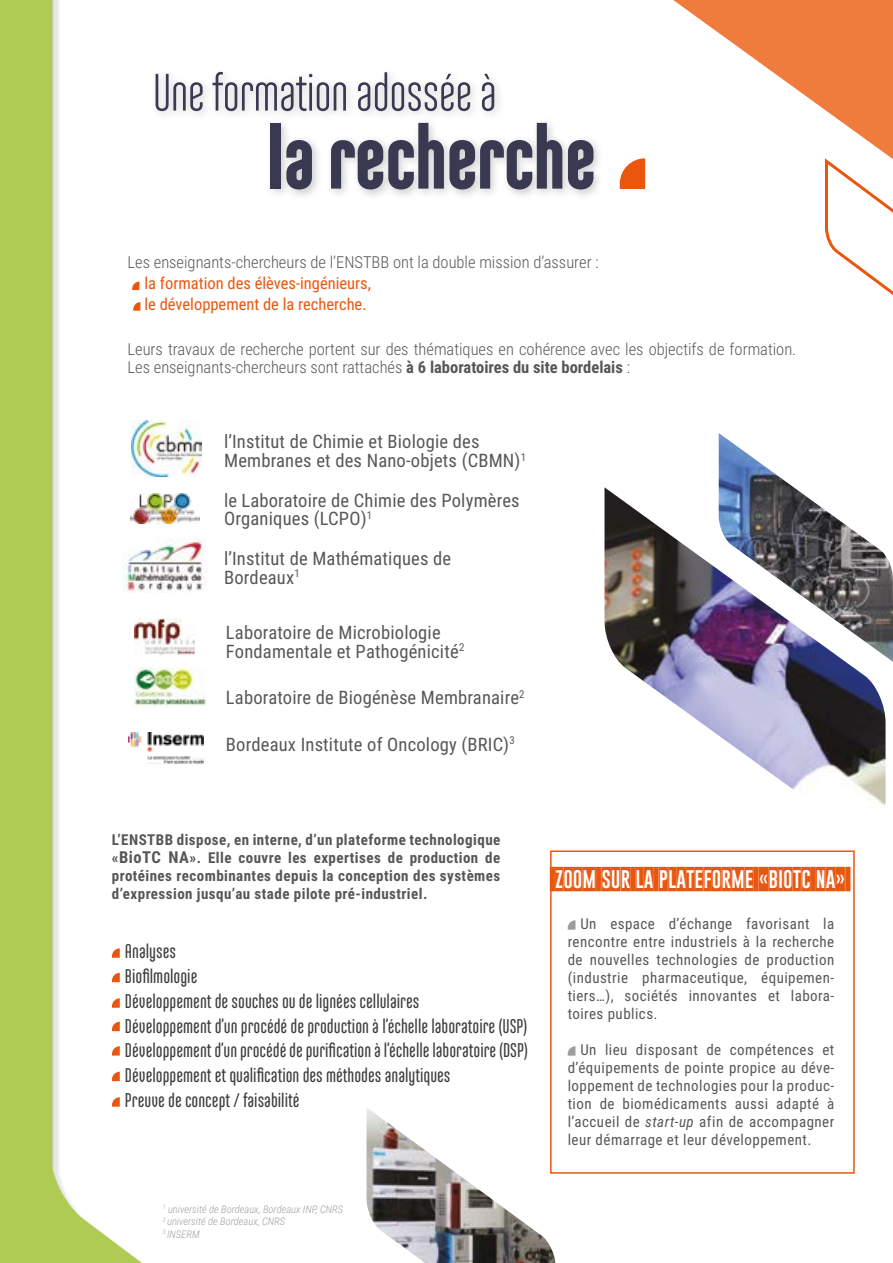
<style>
.page{position:relative;width:893px;height:1263px;background:#fff}
.page>*{position:absolute;margin:0;border:0;box-sizing:border-box;transform-origin:0 0}
.t1{font:900 90px "Ando";letter-spacing:-.01em;color:#393a52}
.t2{font:52.5px "Ando";letter-spacing:-.02em;color:#393a52}
.t3{font:24px "Gobold Blocky";color:#ea560d}
.t4{font:600 19.8px/24.8px "Ando";color:#3c3c3b}
.t5{font:18.6px/18.6px "Roboto Condensed";letter-spacing:.01em;color:#575756}
.t6{font:300 16.5px/18px "Roboto Condensed";color:#575756}
.t7{font:16.5px/21px "Roboto Condensed";color:#ea560d}
.t8{font:15px/18px "Roboto Condensed";letter-spacing:.03em;color:#575756;text-align:justify}
.t9{font:700 15px/18px "Roboto Condensed";letter-spacing:.03em;color:#575756;text-align:justify}
.t10{font:italic 300 10.5px/12.6px "Roboto Condensed";color:#9f9f9f}
.s1{font-weight:700}
.s2{font-size:16.5px}
.s3{font-style:italic}
</style>
<div class="page">
<svg style="left:645px;top:0;width:248px;height:295px"></svg>
<svg style="left:0;top:0;width:207px;height:1263px"></svg>
<div style="left:151px;top:67px;width:453px;height:133px;background:#000;opacity:.2"></div>
<svg style="left:620px;top:158px;width:25px;height:31px"></svg>
<svg style="left:132px;top:281px;width:7px;height:9px"></svg>
<svg style="left:133px;top:302px;width:7px;height:9px"></svg>
<img style="left:604px;top:487px;width:281px;height:319px">
<img style="left:719px;top:433px;width:174px;height:229px">
<img style="left:367px;top:1108px;width:188px;height:155px">
<img style="left:131px;top:420px;width:70px;height:57px">
<img style="left:130px;top:493px;width:70px;height:30px">
<img style="left:122px;top:539px;width:84px;height:53px">
<img style="left:135px;top:619px;width:60px;height:35px">
<img style="left:135px;top:668px;width:70px;height:39px">
<img style="left:128px;top:732px;width:75px;height:31px">
<svg style="left:112px;top:948px;width:8px;height:10px"></svg>
<svg style="left:112px;top:973px;width:8px;height:9px"></svg>
<svg style="left:112px;top:998px;width:8px;height:10px"></svg>
<svg style="left:112px;top:1022px;width:8px;height:9px"></svg>
<svg style="left:112px;top:1046px;width:8px;height:9px"></svg>
<svg style="left:112px;top:1072px;width:8px;height:9px"></svg>
<svg style="left:112px;top:1097px;width:8px;height:10px"></svg>
<div style="left:550px;top:850px;width:305px;height:324px;border:2px solid #ea560d"></div>
<svg style="left:568px;top:920px;width:7px;height:10px"></svg>
<svg style="left:568px;top:1046px;width:7px;height:10px"></svg>
<h2 class="t2" style="left:153px;top:65px;width:346px">Une formation adossée à</h2>
<h1 class="t1" style="left:267px;top:110px;width:330px">la recherche</h1>
<p class="t6" style="left:127px;top:253px;width:473px">Les enseignants-chercheurs de l’ENSTBB ont la double mission d’assurer :</p>
<p class="t7" style="left:144px;top:272px;width:228px">la formation des élèves-ingénieurs, le développement de la recherche.</p>
<p class="t6" style="left:127px;top:339px;width:670px">Leurs travaux de recherche portent sur des thématiques en cohérence avec les objectifs de formation.<br>Les enseignants-chercheurs sont rattachés <span class="s1">à 6 laboratoires du site bordelais</span> :</p>
<p class="t5" style="left:224px;top:432px;width:303px">l’Institut de Chimie et Biologie des<br>Membranes et des Nano-objets (CBMN)<sup>1</sup></p>
<p class="t5" style="left:224px;top:490px;width:297px">le Laboratoire de Chimie des Polymères<br>Organiques (LCPO)<sup>1</sup></p>
<p class="t5" style="left:224px;top:548px;width:229px">l’Institut de Mathématiques de<br>Bordeaux<sup>1</sup></p>
<p class="t5" style="left:226px;top:622px;width:240px">Laboratoire de Microbiologie<br>Fondamentale et Pathogénicité<sup>2</sup></p>
<p class="t5" style="left:226px;top:687px;width:300px">Laboratoire de Biogénèse Membranaire<sup>2</sup></p>
<p class="t5" style="left:226px;top:734px;width:290px">Bordeaux Institute of Oncology (BRIC)<sup>3</sup></p>
<p class="t9" style="left:112px;top:830px;width:390px">L’ENSTBB dispose, en interne, d’un plateforme technologique «<span class="s2">BioTC NA</span>». Elle couvre les expertises de production de protéines recombinantes depuis la conception des systèmes d’expression jusqu’au stade pilote pré-industriel.</p>
<p class="t4" style="left:125px;top:939px;width:405px">Analyses<br>Biofilmologie<br>Développement de souches ou de lignées cellulaires<br>Développement d’un procédé de production à l’échelle laboratoire (USP)<br>Développement d’un procédé de purification à l’échelle laboratoire (DSP)<br>Développement et qualification des méthodes analytiques<br>Preuve de concept / faisabilité</p>
<p class="t10" style="left:163px;top:1202px;width:182px"><sup>1</sup> université de Bordeaux, Bordeaux INP, CNRS<br><sup>2</sup> université de Bordeaux, CNRS<br><sup>3</sup> INSERM</p>
<h3 class="t3" style="left:555px;top:864px;width:292px">ZOOM SUR LA PLATEFORME «BIOTC NA»</h3>
<p class="t8" style="left:568px;top:914px;width:268px;text-indent:13px">Un espace d’échange favorisant la rencontre entre industriels à la recherche de nouvelles technologies de production (industrie pharmaceutique, équipemen&shy;tiers…), sociétés innovantes et labora&shy;toires publics.</p>
<p class="t8" style="left:568px;top:1040px;width:268px;text-indent:13px">Un lieu disposant de compétences et d’équipements de pointe propice au déve&shy;loppement de technologies pour la produc&shy;tion de biomédicaments aussi adapté à l’accueil de <span class="s3">start-up</span> afin de accompagner leur démarrage et leur développement.</p>
</div>
